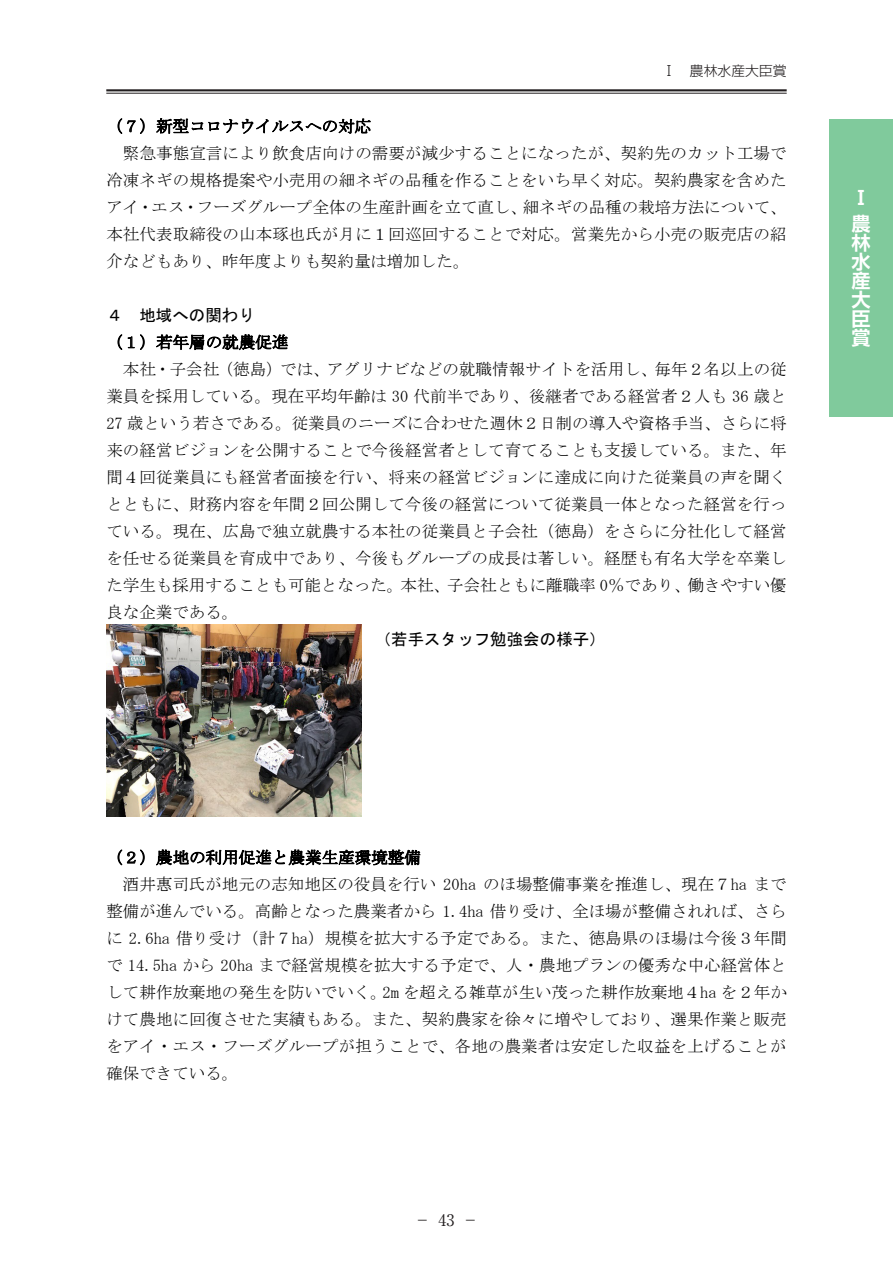
<style>
.page{position:relative;width:893px;height:1263px;background:#fff}
.page>*{position:absolute;margin:0;border:0;box-sizing:border-box;transform-origin:0 0}
.t1{font:700 19.2px/19.2px "Shin Go Pro De";color:#fff}
.t2{font:16.5px "MS Mincho";letter-spacing:.005em;color:#000}
.t3{font:16.5px "MS Gothic";color:#000}
.t4{font:15.9px "Ryumin Pro";color:#231f20}
.t5{font:300 13.8px "Shin Go Pro";color:#231f20}
</style>
<div class="page">
<hr style="left:106px;top:89px;width:681px;height:2px;background:#231f20">
<hr style="left:106px;top:93px;width:681px;height:1px;background:#231f20">
<div style="left:829px;top:119px;width:64px;height:298px;background:#80ca9c"></div>
<img style="left:106px;top:625px;width:256px;height:192px">
<p class="t5" style="left:662px;top:59px;width:126px">Ⅰ　農林水産大臣賞</p>
<p class="t2" style="left:106px;top:118px;width:266px">（７）新型コロナウイルスへの対応</p>
<p class="t2" style="left:123px;top:145px;width:665px">緊急事態宣言により飲食店向けの需要が減少することになったが、契約先のカット工場で</p>
<p class="t2" style="left:106px;top:172px;width:682px">冷凍ネギの規格提案や小売用の細ネギの品種を作ることをいち早く対応。契約農家を含めた</p>
<p class="t2" style="left:106px;top:199px;width:682px">アイ・エス・フーズグループ全体の生産計画を立て直し、細ネギの品種の栽培方法について、</p>
<p class="t2" style="left:106px;top:226px;width:682px">本社代表取締役の山本琢也氏が月に１回巡回することで対応。営業先から小売の販売店の紹</p>
<p class="t2" style="left:106px;top:253px;width:365px">介などもあり、昨年度よりも契約量は増加した。</p>
<p class="t3" style="left:106px;top:307px;width:150px">４ 地域への関わり</p>
<p class="t2" style="left:106px;top:334px;width:184px">（１）若年層の就農促進</p>
<p class="t2" style="left:123px;top:361px;width:665px">本社・子会社（徳島）では、アグリナビなどの就職情報サイトを活用し、毎年２名以上の従</p>
<p class="t2" style="left:106px;top:388px;width:682px">業員を採用している。現在平均年齢は 30 代前半であり、後継者である経営者２人も 36 歳と</p>
<p class="t2" style="left:106px;top:415px;width:682px">27 歳という若さである。従業員のニーズに合わせた週休２日制の導入や資格手当、さらに将</p>
<p class="t2" style="left:106px;top:442px;width:682px">来の経営ビジョンを公開することで今後経営者として育てることも支援している。また、年</p>
<p class="t2" style="left:106px;top:469px;width:682px">間４回従業員にも経営者面接を行い、将来の経営ビジョンに達成に向けた従業員の声を聞く</p>
<p class="t2" style="left:106px;top:496px;width:682px">とともに、財務内容を年間２回公開して今後の経営について従業員一体となった経営を行っ</p>
<p class="t2" style="left:106px;top:523px;width:682px">ている。現在、広島で独立就農する本社の従業員と子会社（徳島）をさらに分社化して経営</p>
<p class="t2" style="left:106px;top:550px;width:682px">を任せる従業員を育成中であり、今後もグループの成長は著しい。経歴も有名大学を卒業し</p>
<p class="t2" style="left:106px;top:577px;width:682px">た学生も採用することも可能となった。本社、子会社ともに離職率 0％であり、働きやすい優</p>
<p class="t2" style="left:106px;top:604px;width:133px">良な企業である。</p>
<p class="t3" style="left:375px;top:631px;width:232px">（若手スタッフ勉強会の様子）</p>
<p class="t1" style="left:851px;top:183px;width:20px;line-height:25.2px">Ⅰ農</p>
<p class="t1" style="left:851px;top:230px;width:20px;text-align:justify">林水産大臣賞</p>
<p class="t2" style="left:106px;top:849px;width:316px">（２）農地の利用促進と農業生産環境整備</p>
<p class="t2" style="left:123px;top:876px;width:665px">酒井惠司氏が地元の志知地区の役員を行い 20ha のほ場整備事業を推進し、現在７ha まで</p>
<p class="t2" style="left:106px;top:903px;width:682px">整備が進んでいる。高齢となった農業者から 1.4ha 借り受け、全ほ場が整備されれば、さら</p>
<p class="t2" style="left:106px;top:930px;width:682px">に 2.6ha 借り受け（計７ha）規模を拡大する予定である。また、徳島県のほ場は今後３年間</p>
<p class="t2" style="left:106px;top:957px;width:682px">で 14.5ha から 20ha まで経営規模を拡大する予定で、人・農地プランの優秀な中心経営体と</p>
<p class="t2" style="left:106px;top:984px;width:682px">して耕作放棄地の発生を防いでいく。2m を超える雑草が生い茂った耕作放棄地４ha を２年か</p>
<p class="t2" style="left:106px;top:1011px;width:682px">けて農地に回復させた実績もある。また、契約農家を徐々に増やしており、選果作業と販売</p>
<p class="t2" style="left:106px;top:1038px;width:682px">をアイ・エス・フーズグループが担うことで、各地の農業者は安定した収益を上げることが</p>
<p class="t2" style="left:106px;top:1065px;width:133px">確保できている。</p>
<p class="t4" style="left:415px;top:1207px;width:65px">－43－</p>
</div>
